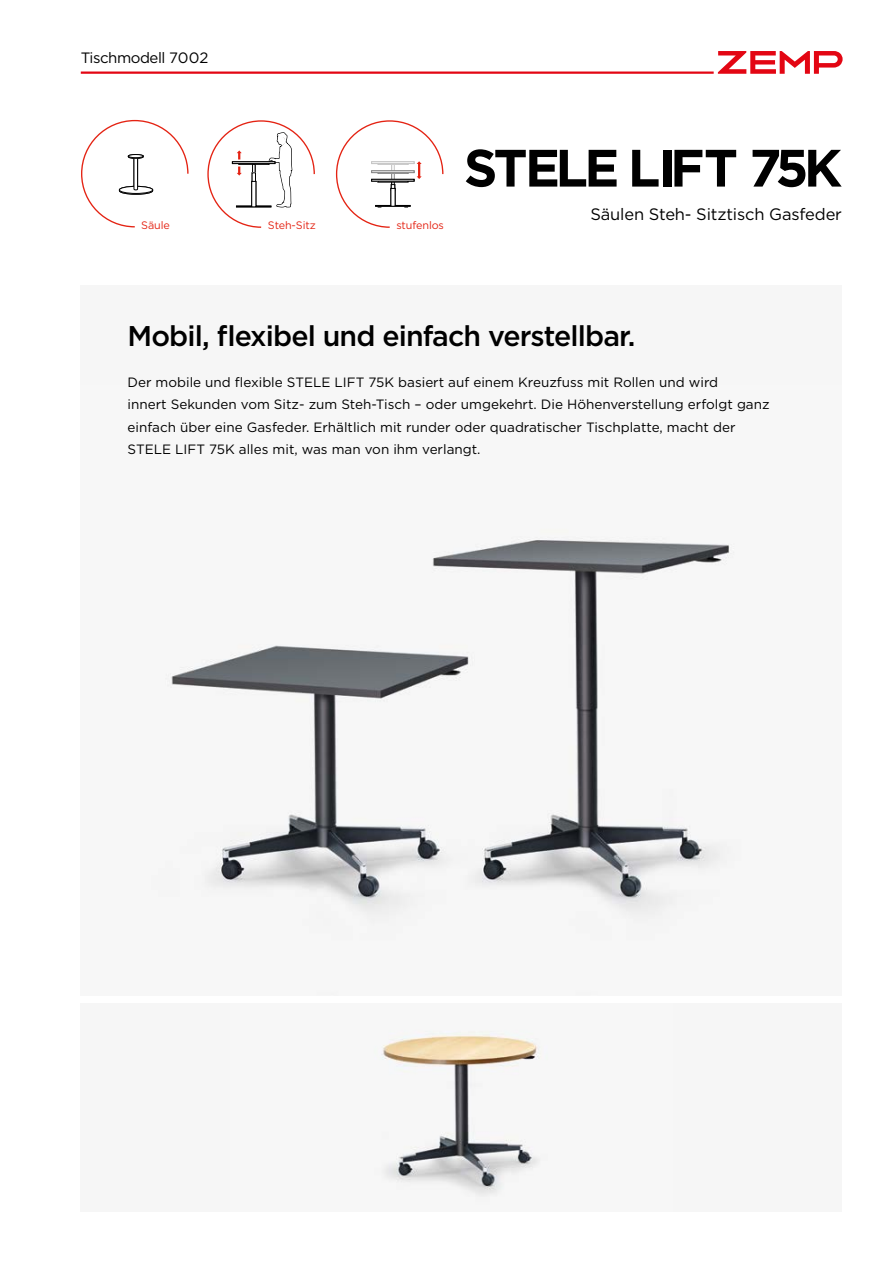
<style>
.page{position:relative;width:893px;height:1263px;background:#fff}
.page>*{position:absolute;margin:0;border:0;box-sizing:border-box;transform-origin:0 0}
.t1{font:700 52.5px "Gotham";letter-spacing:-.1em;color:#000}
.t2{font:500 28.5px "Gotham";letter-spacing:-.03em;color:#000}
.t3{font:16.5px "Gotham";letter-spacing:-.01em;color:#000}
.t4{font:15px "Gotham";letter-spacing:-.03em;color:#000}
.t5{font:13.5px/22.5px "Gotham";color:#000}
.t6{font:10.8px "Gotham";letter-spacing:-.01em;color:#e42313}
</style>
<div class="page">
<hr style="left:81px;top:72px;width:633px;height:2px;background:#e30613">
<svg style="left:718px;top:51px;width:125px;height:23px"></svg>
<div style="left:81px;top:285px;width:761px;height:710px;background:#f6f6f6"></div>
<img style="left:171px;top:540px;width:558px;height:369px">
<div style="left:81px;top:1003px;width:761px;height:209px;background:#f6f6f6"></div>
<img style="left:383px;top:1035px;width:154px;height:159px">
<svg style="left:81px;top:119px;width:108px;height:109px"></svg>
<hr style="left:128px;top:155px;width:15px;height:3px;background:#fff;border-radius:50%">
<div style="left:128px;top:154px;width:15px;height:4px;border:1px solid #000;border-radius:50%"></div>
<svg style="left:207px;top:120px;width:108px;height:108px"></svg>
<svg style="left:335px;top:120px;width:109px;height:108px"></svg>
<p class="t4" style="left:81px;top:48px;width:129px">Tischmodell 7002</p>
<p class="t6" style="left:141px;top:218px;width:30px">Säule</p>
<p class="t6" style="left:268px;top:218px;width:49px">Steh-Sitz</p>
<p class="t6" style="left:396px;top:218px;width:49px">stufenlos</p>
<h1 class="t1" style="left:464px;top:133px;width:32px">STELE</h1>
<h1 class="t1" style="left:628px;top:133px;width:216px">Lift 75K</h1>
<p class="t3" style="left:590px;top:204px;width:253px">Säulen Steh- Sitztisch Gasfeder</p>
<h2 class="t2" style="left:128px;top:317px;width:509px">Mobil, flexibel und einfach verstellbar.</h2>
<p class="t5" style="left:128px;top:370px;width:643px">Der mobile und flexible STELE LI FT 75K basiert auf einem Kreuzfuss mit Rollen und wird<br>innert Sekunden vom Sitz- zum Steh-Tisch – oder umgekehrt. Die Höhenverstellung erfolgt ganz einfach über eine Gasfeder. Erhältlich mit runder oder quadratischer Tischplatte, macht der STELE LI FT 75K alles mit, was man von ihm verlangt.</p>
</div>
